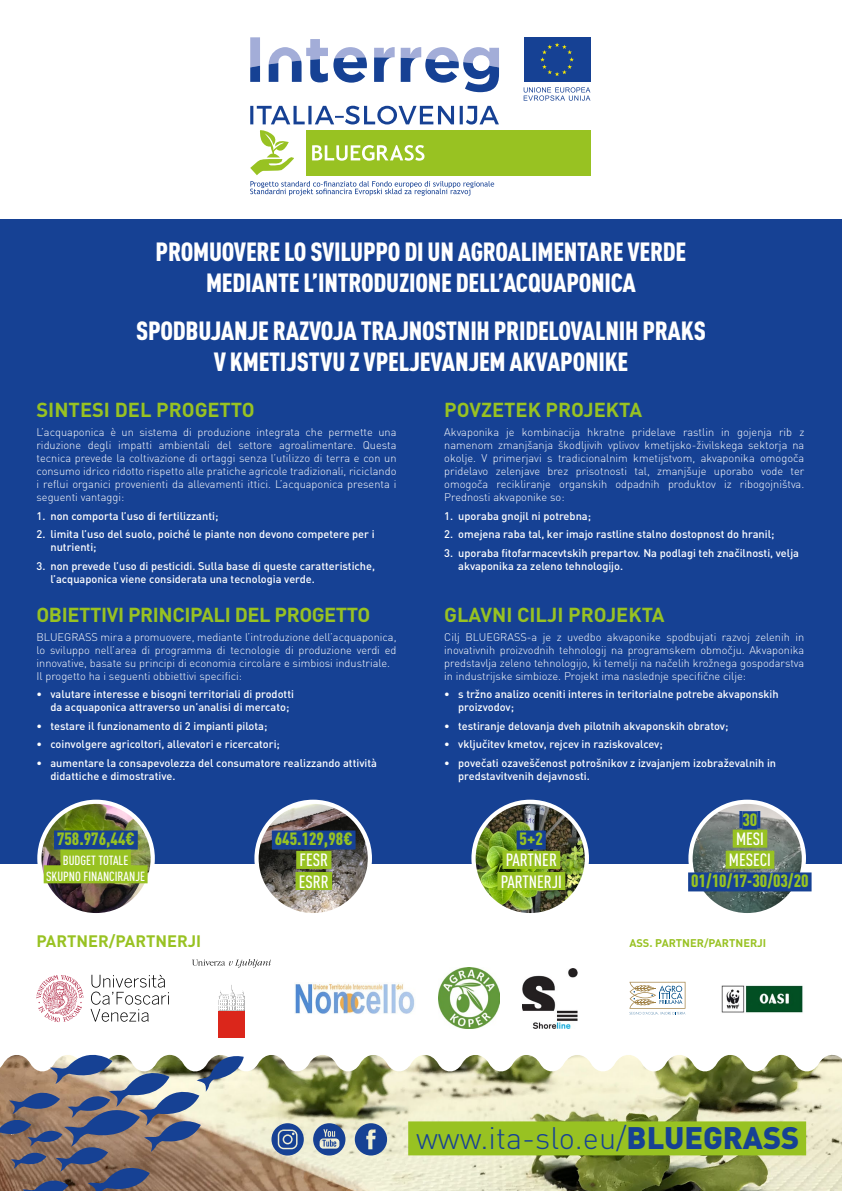
<style>
.page{position:relative;width:842px;height:1191px;background:#fff}
.page>*{position:absolute;margin:0;border:0;box-sizing:border-box;transform-origin:0 0}
.t1{font:300 30.7px "DIN Pro";color:#164194}
.t2{font:900 condensed 26px/31.2px "DIN Pro";letter-spacing:-.01em;color:#fff;text-align:center}
.t3{font:700 20px "DIN Pro";color:#98c222}
.t4{font:700 20px "DIN Pro";letter-spacing:-.02em;color:#98c222}
.t5{font:900 condensed 17.6px "DIN Pro";color:#98c222}
.t6{font:500 condensed 17.6px/21.1px "DIN Pro";color:#fff}
.t7{font:700 16.4px "DIN Pro";color:#98c222}
.t8{font:500 condensed 13.1px/15.7px "DIN Pro";color:#fff;text-align:center}
.t9{font:700 11.1px "DIN Pro";color:#98c222}
.t10{font:300 11px/13px "DIN Pro";color:#fff;text-align:justify}
.t11{font:500 11px/13px "DIN Pro";color:#fff}
.s1{font-weight:900}
</style>
<div class="page">
<div style="left:0;top:383px;width:842px;height:480px;background:#164194"></div>
<div style="left:306px;top:130px;width:285px;height:45px;background:#98c222"></div>
<svg style="left:250px;top:37px;width:10px;height:45px"></svg>
<svg style="left:374px;top:47px;width:21px;height:35px"></svg>
<svg style="left:401px;top:47px;width:98px;height:45px"></svg>
<svg style="left:269px;top:39px;width:98px;height:44px"></svg>
<svg style="left:524px;top:87px;width:66px;height:14px"></svg>
<div style="left:522px;top:36px;width:70px;height:47px;background:linear-gradient(to bottom,#164194,#164194)"></div>
<div style="left:524px;top:37px;width:66px;height:45px;background:#164194"></div>
<svg style="left:540px;top:43px;width:34px;height:33px"></svg>
<svg style="left:250px;top:130px;width:44px;height:45px"></svg>
<svg style="left:250px;top:181px;width:244px;height:15px"></svg>
<svg style="left:250px;top:106px;width:249px;height:18px"></svg>
<svg style="left:312px;top:145px;width:112px;height:16px"></svg>
<div style="left:0;top:220px;width:842px;height:174px;background:#164194"></div>
<img style="left:39px;top:801px;width:114px;height:114px;border-radius:57px">
<div style="left:37px;top:799px;width:118px;height:118px;border:4px solid #fff;border-radius:50%"></div>
<div style="left:54px;top:830px;width:84px;height:19px;background:#164194"></div>
<div style="left:60px;top:849px;width:71px;height:18px;background:#98c222"></div>
<div style="left:44px;top:865px;width:104px;height:18px;background:#98c222"></div>
<img style="left:257px;top:801px;width:113px;height:114px;border-radius:57px">
<div style="left:254px;top:799px;width:118px;height:118px;border:4px solid #fff;border-radius:50%"></div>
<div style="left:272px;top:830px;width:84px;height:19px;background:#164194"></div>
<div style="left:296px;top:851px;width:35px;height:18px;background:#98c222"></div>
<div style="left:296px;top:872px;width:36px;height:18px;background:#98c222"></div>
<img style="left:690px;top:801px;width:114px;height:114px;border-radius:57px">
<div style="left:688px;top:799px;width:118px;height:118px;border:4px solid #fff;border-radius:50%"></div>
<hr style="left:739px;top:811px;width:3px;height:17px;background:#164194">
<div style="left:742px;top:811px;width:15px;height:19px;background:#164194"></div>
<hr style="left:757px;top:811px;width:3px;height:17px;background:#164194">
<div style="left:733px;top:829px;width:34px;height:18px;background:#98c222"></div>
<div style="left:726px;top:850px;width:48px;height:18px;background:#98c222"></div>
<div style="left:688px;top:872px;width:123px;height:19px;background:#164194"></div>
<img style="left:473px;top:801px;width:114px;height:114px;border-radius:57px">
<div style="left:471px;top:799px;width:118px;height:118px;border:4px solid #fff;border-radius:50%"></div>
<div style="left:517px;top:830px;width:29px;height:19px;background:#164194"></div>
<div style="left:502px;top:851px;width:58px;height:18px;background:#98c222"></div>
<div style="left:497px;top:872px;width:68px;height:18px;background:#98c222"></div>
<img style="left:244px;top:1054px;width:598px;height:137px">
<svg style="left:0;top:1054px;width:244px;height:137px;background:#8c8484"></svg>
<div style="left:408px;top:1121px;width:398px;height:34px;background:#98c222"></div>
<img style="left:295px;top:983px;width:120px;height:31px">
<img style="left:438px;top:967px;width:62px;height:61px">
<img style="left:523px;top:968px;width:55px;height:60px">
<svg style="left:192px;top:959px;width:79px;height:8px"></svg>
<div style="left:219px;top:1011px;width:26px;height:26px;background:#db261b"></div>
<svg style="left:219px;top:985px;width:26px;height:26px"></svg>
<svg style="left:91px;top:974px;width:78px;height:47px"></svg>
<svg style="left:36px;top:975px;width:47px;height:47px"></svg>
<svg style="left:629px;top:981px;width:56px;height:34px"></svg>
<img style="left:721px;top:985px;width:82px;height:28px">
<svg style="left:355px;top:1123px;width:32px;height:32px"></svg>
<svg style="left:313px;top:1123px;width:32px;height:32px"></svg>
<svg style="left:271px;top:1123px;width:33px;height:32px"></svg>
<h2 class="t2" style="left:156px;top:234px;width:532px">PROMUOVERE LO SVILUPPO DI UN AGROALIMENTARE VERDE<br>MEDIANTE L’INTRODUZIONE DELL’ACQUAPONICA</h2>
<h2 class="t2" style="left:136px;top:313px;width:571px">SPODBUJANJE RAZVOJA TRAJNOSTNIH PRIDELOVALNIH PRAKS<br>V KMETIJSTVU Z VPELJEVANJEM AKVAPONIKE</h2>
<h3 class="t3" style="left:36px;top:396px;width:220px">SINTESI DEL PROGETTO</h3>
<p class="t10" style="left:36px;top:425px;width:362px">L’acquaponica è un sistema di produzione integrata che permette una riduzione degli impatti ambientali del settore agroalimentare. Questa tecnica prevede la coltivazione di ortaggi senza l’utilizzo di terra e con un consumo idrico ridotto rispetto alle pratiche agricole tradizionali, riciclando i reflui organici provenienti da allevamenti ittici. L’acquaponica presenta i seguenti vantaggi:</p>
<p class="t11" style="left:36px;top:508px;width:183px">1. non comporta l’uso di fertilizzanti;</p>
<p class="t11" style="left:50px;top:527px;width:326px;text-indent:-14px">2. limita l’uso del suolo, poiché le piante non devono competere per i nutrienti;</p>
<p class="t11" style="left:50px;top:559px;width:326px;text-indent:-14px">3. non prevede l’uso di pesticidi. Sulla base di queste caratteristiche, l’acquaponica viene considerata una tecnologia verde.</p>
<h3 class="t4" style="left:36px;top:601px;width:335px">OBIETTIVI PRINCIPALI DEL PROGETTO</h3>
<p class="t10" style="left:36px;top:629px;width:362px;text-align:left">BLUEGRASS mira a promuovere, mediante l’introduzione dell’acquaponica, lo sviluppo nell’area di programma di tecnologie di produzione verdi ed innovative, basate su principi di economia circolare e simbiosi industriale.<br>Il progetto ha i seguenti obbiettivi specifici:</p>
<p class="t11" style="left:50px;top:687px;width:245px;text-indent:-14px">• valutare interesse e bisogni territoriali di prodotti da acquaponica attraverso un’analisi di mercato;</p>
<p class="t11" style="left:36px;top:719px;width:232px">• testare il funzionamento di 2 impianti pilota;</p>
<p class="t11" style="left:36px;top:737px;width:245px">• coinvolgere agricoltori, allevatori e ricercatori;</p>
<p class="t11" style="left:50px;top:756px;width:328px;text-indent:-14px">• aumentare la consapevolezza del consumatore realizzando attività didattiche e dimostrative.</p>
<h3 class="t5" style="left:57px;top:825px;width:79px">758.976,44€</h3>
<p class="t8" style="left:46px;top:851px;width:100px">BUDGET TOTALE<br>SKUPNO FINANCIRANJE</p>
<h3 class="t5" style="left:275px;top:825px;width:79px">645.129,98€</h3>
<h3 class="t6" style="left:299px;top:848px;width:32px">FESR<br>ESRR</h3>
<h3 class="t3" style="left:444px;top:396px;width:199px">POVZETEK PROJEKTA</h3>
<p class="t10" style="left:444px;top:425px;width:362px">Akvaponika je kombinacija hkratne pridelave rastlin in gojenja rib z namenom zmanjšanja škodljivih vplivov kmetijsko-živilskega sektorja na okolje. V primerjavi s tradicionalnim kmetijstvom, akvaponika omogoča pridelavo zelenjave brez prisotnosti tal, zmanjšuje uporabo vode ter omogoča recikliranje organskih odpadnih produktov iz ribogojništva.<br>Prednosti akvaponike so:</p>
<p class="t11" style="left:444px;top:508px;width:148px">1. uporaba gnojil ni potrebna;</p>
<p class="t11" style="left:444px;top:527px;width:332px">2. omejena raba tal, ker imajo rastline stalno dostopnost do hranil;</p>
<p class="t11" style="left:458px;top:546px;width:342px;text-indent:-14px">3. uporaba fitofarmacevtskih prepartov. Na podlagi teh značilnosti, velja akvaponika za zeleno tehnologijo.</p>
<h3 class="t3" style="left:444px;top:601px;width:222px">GLAVNI CILJI PROJEKTA</h3>
<p class="t10" style="left:444px;top:629px;width:362px">Cilj BLUEGRASS-a je z uvedbo akvaponike spodbujati razvoj zelenih in inovativnih proizvodnih tehnologij na programskem območju. Akvaponika predstavlja zeleno tehnologijo, ki temelji na načelih krožnega gospodarstva in industrijske simbioze. Projekt ima naslednje specifične cilje:</p>
<p class="t11" style="left:458px;top:687px;width:322px;text-indent:-14px">• s tržno analizo oceniti interes in teritorialne potrebe akvaponskih proizvodov;</p>
<p class="t11" style="left:444px;top:719px;width:286px">• testiranje delovanja dveh pilotnih akvaponskih obratov;</p>
<p class="t11" style="left:444px;top:737px;width:220px">• vključitev kmetov, rejcev in raziskovalcev;</p>
<p class="t11" style="left:458px;top:756px;width:319px;text-indent:-14px">• povečati ozaveščenost potrošnikov z izvajanjem izobraževalnih in predstavitvenih dejavnosti.</p>
<h3 class="t5" style="left:520px;top:825px;width:25px">5+2</h3>
<h3 class="t6" style="left:501px;top:848px;width:63px">PARTNER<br>PARTNERJI</h3>
<h3 class="t5" style="left:742px;top:806px;width:16px">30</h3>
<h3 class="t6" style="left:729px;top:827px;width:44px;text-align:center">MESI<br>MESECI</h3>
<h3 class="t5" style="left:691px;top:867px;width:119px">01/10/17-30/03/20</h3>
<h3 class="t7" style="left:36px;top:930px;width:166px">PARTNER/PARTNERJI</h3>
<p class="t9" style="left:629px;top:935px;width:138px">ASS. PARTNER/PARTNERJI</p>
<h1 class="t1" style="left:416px;top:1117px;width:385px">www.ita-slo.eu/<span class="s1">BLUEGRASS</span></h1>
</div>
